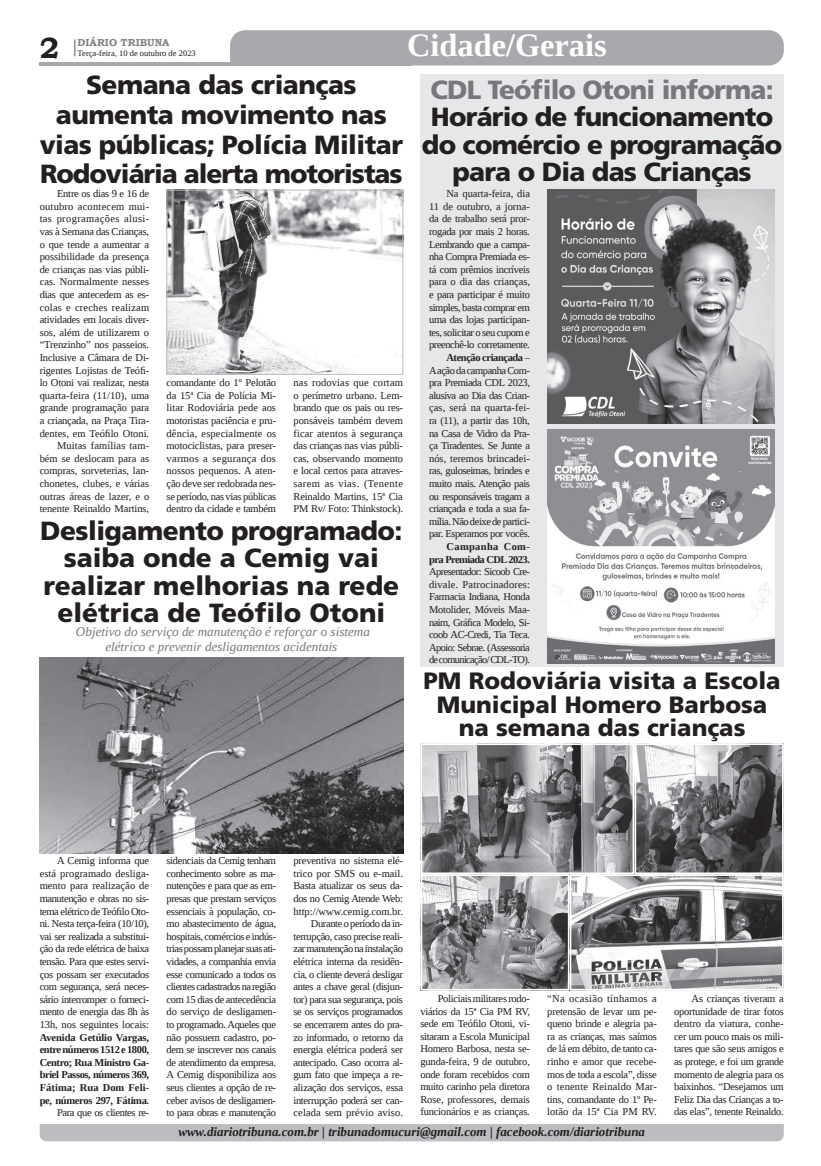
<style>
.page{position:relative;width:821px;height:1166px;background:#fff}
.page>*{position:absolute;margin:0;border:0;box-sizing:border-box;transform-origin:0 0}
.t1{font:700 32.38px "Liberation Serif";color:#fff}
.t2{font:700 29.31px "Bookman Old Style";color:#231f20}
.t3{font:900 26.25px/29.8px "Frutiger LT Std";letter-spacing:-.02em;color:#231f20;text-align:center}
.t4{font:900 26.25px/27.6px "Frutiger LT Std";color:#231f20;text-align:center}
.t5{font:900 26.25px "Frutiger LT Std";letter-spacing:-.03em;color:#76787b}
.t6{font:900 23.62px/23.2px "Frutiger LT Std";color:#231f20;text-align:center}
.t7{font:italic 13.12px/14.9px "Liberation Serif";color:#76787b;text-align:center}
.t8{font:italic 700 12.95px "Liberation Serif";color:#231f20}
.t9{font:10.5px/12.6px "Liberation Serif";letter-spacing:-.025em;color:#231f20;text-align:justify}
.t10{font:10.5px/12.6px "Liberation Serif";letter-spacing:-.005em;color:#231f20;text-align:right}
.t11{font:700 10.5px/12.6px "Liberation Serif";letter-spacing:-.03em;color:#231f20;text-align:justify}
.t12{font:700 10.5px/12.6px "Liberation Serif";letter-spacing:-.055em;color:#231f20;text-align:right}
.t13{font:700 10.06px "Bookman Old Style";color:#808285}
.t14{font:8.4px "Liberation Serif";color:#231f20}
.s1{font-weight:700}
</style>
<div class="page">
<svg style="left:74px;top:39px;width:2px;height:17px"></svg>
<hr style="left:40px;top:62px;width:372px;height:3px;background:#a8a9ad">
<div style="left:230px;top:30px;width:554px;height:35px;background:#a8a9ad"></div>
<div style="left:40px;top:1124px;width:744px;height:17px;background:#bcbdc0"></div>
<div style="left:420px;top:74px;width:364px;height:592px;background:#e6e7e9"></div>
<img style="left:547px;top:190px;width:227px;height:233px">
<img style="left:547px;top:430px;width:227px;height:233px">
<img style="left:169px;top:192px;width:232px;height:181px">
<div style="left:167px;top:190px;width:236px;height:185px;border:1px solid #bcbdc0"></div>
<img style="left:40px;top:657px;width:363px;height:196px">
<img style="left:420px;top:746px;width:361px;height:244px">
<div style="left:420px;top:743px;width:214px;height:131px;border:2px solid #fff"></div>
<div style="left:634px;top:743px;width:150px;height:131px;border:2px solid #fff"></div>
<div style="left:421px;top:874px;width:149px;height:116px;border:2px solid #fff"></div>
<div style="left:570px;top:874px;width:214px;height:116px;border:2px solid #fff"></div>
<h1 class="t1" style="left:407px;top:24px;width:201px">Cidade/Gerais</h1>
<h3 class="t5" style="left:430px;top:74px;width:345px">CDL Teófilo Otoni informa:</h3>
<h3 class="t3" style="left:422px;top:103px;width:362px;line-height:27.6px">Horário de funcionamento do comércio e programação para o Dia das Crianças</h3>
<p class="t9" style="left:429px;top:187px;width:102px;text-align:right">Na quarta-feira, dia<br>11 de outubro, a jorna&shy;da de trabalho será pror&shy;rogada por mais 2 horas.<br>Lembrando que a campa&shy;nha Compra Premiada es&shy;tá com prêmios incríveis para o dia das crianças, e para participar é muito simples, basta comprar em uma das lojas participan&shy;tes, solicitar o seu cupom e preenchê-lo corretamente.<br><span class="s1">Atenção criançada</span> –<br>A ação da campanha Com&shy;pra Premiada CDL 2023, alusiva ao Dia das Crian&shy;ças, será na quarta-fei&shy;ra (11), a partir das 10h, na Casa de Vidro da Pra&shy;ça Tiradentes. Se Junte a nós, teremos brincadei&shy;ras, guloseimas, brindes e muito mais. Atenção pais ou responsáveis tragam a criançada e toda a sua fa&shy;mília. Não deixe de partici&shy;par. Esperamos por vocês.</p>
<p class="t12" style="left:429px;top:540px;width:102px">Campanha Com-<br>pra Premiada CDL 2023.</p>
<p class="t9" style="left:429px;top:565px;width:102px">Apresentador: Sicoob Cre&shy;divale. Patrocinadores:<br>Farmacia Indiana, Honda Motolider, Móveis Maa&shy;naim, Gráfica Modelo, Si&shy;coob AC-Credi, Tia Teca.<br>Apoio: Sebrae. (Assessoria de comunicação/ CDL-TO).</p>
<p class="t13" style="left:78px;top:35px;width:93px">DIÁRIO TRIBUNA</p>
<h2 class="t2" style="left:40px;top:27px;width:21px">2</h2>
<p class="t14" style="left:78px;top:48px;width:120px">Terça-feira, 10 de outubro de 2023</p>
<h3 class="t3" style="left:40px;top:70px;width:365px">Semana das crianças aumenta movimento nas vias públicas; Polícia Militar<br>Rodoviária alerta motoristas</h3>
<p class="t10" style="left:40px;top:187px;width:111px">Entre os dias 9 e 16 de outubro acontecem mui&shy;tas programações alusi&shy;vas à Semana das Crianças, o que tende a aumentar a possibilidade da presença de crianças nas vias públi&shy;cas. Normalmente nesses dias que antecedem as es&shy;colas e creches realizam atividades em locais diver&shy;sos, além de utilizarem o “Trenzinho” nos passeios.<br>Inclusive a Câmara de Di&shy;rigentes Lojistas de Teófi&shy;lo Otoni vai realizar, nesta quarta-feira (11/10), uma grande programação para a criançada, na Praça Tira&shy;dentes, em Teófilo Otoni.<br>Muitas famílias tam&shy;bém se deslocam para as compras, sorveterias, lan&shy;chonetes, clubes, e várias outras áreas de lazer, e o tenente Reinaldo Martins,</p>
<p class="t9" style="left:167px;top:376px;width:111px">comandante do 1º Pelotão da 15ª Cia de Polícia Mi&shy;litar Rodoviária pede aos motoristas paciência e pru&shy;dência, especialmente os motociclistas, para preser&shy;varmos a segurança dos nossos pequenos. A aten&shy;ção deve ser redobrada nes&shy;se período, nas vias públicas dentro da cidade e também</p>
<p class="t9" style="left:294px;top:376px;width:111px">nas rodovias que cortam o perímetro urbano. Lem&shy;brando que os pais ou res&shy;ponsáveis também devem ficar atentos à segurança das crianças nas vias públi&shy;cas, observando momento e local certos para atraves&shy;sarem as vias. (Tenente Reinaldo Martins, 15ª Cia PM Rv/ Foto: Thinkstock).</p>
<h3 class="t4" style="left:40px;top:516px;width:364px">Desligamento programado: saiba onde a Cemig vai realizar melhorias na rede elétrica de Teófilo Otoni</h3>
<p class="t7" style="left:76px;top:624px;width:296px">Objetivo do serviço de manutenção é reforçar o sistema elétrico e prevenir desligamentos acidentais</p>
<h3 class="t6" style="left:423px;top:669px;width:359px">PM Rodoviária visita a Escola<br>Municipal Homero Barbosa na semana das crianças</h3>
<p class="t9" style="left:40px;top:854px;width:111px;text-indent:17px">A Cemig informa que está programado desliga&shy;mento para realização de manutenção e obras no sis&shy;tema elétrico de Teófilo Oto&shy;ni. Nesta terça-feira (10/10), vai ser realizada a substitui&shy;ção da rede elétrica de baixa tensão. Para que estes servi&shy;ços possam ser executados com segurança, será neces&shy;sário interromper o forneci&shy;mento de energia das 8h às 13h, nos seguintes locais:</p>
<p class="t11" style="left:40px;top:1030px;width:111px">Avenida Getúlio Vargas, entre números 1512 e 1800, Centro; Rua Ministro Ga&shy;briel Passos, números 369, Fátima; Rua Dom Feli&shy;pe, números 297, Fátima.</p>
<p class="t9" style="left:57px;top:1106px;width:94px">Para que os clientes re-</p>
<p class="t9" style="left:167px;top:854px;width:111px">sidenciais da Cemig tenham conhecimento sobre as ma&shy;nutenções e para que as em&shy;presas que prestam serviços essenciais à população, co&shy;mo abastecimento de água, hospitais, comércios e indús&shy;trias possam planejar suas ati&shy;vidades, a companhia envia esse comunicado a todos os clientes cadastrados na região com 15 dias de antecedência do serviço de desligamen&shy;to programado. Aqueles que não possuem cadastro, po&shy;dem se inscrever nos canais de atendimento da empresa.<br>A Cemig disponibiliza aos seus clientes a opção de re&shy;ceber avisos de desligamen&shy;to para obras e manutenção</p>
<p class="t9" style="left:294px;top:854px;width:111px;text-align:right">preventiva no sistema elé&shy;trico por SMS ou e-mail.<br>Basta atualizar os seus da&shy;dos no Cemig Atende Web: http://www.cemig.com.br.<br>Durante o período da in&shy;terrupção, caso precise reali&shy;zar manutenção na instalação elétrica interna da residên&shy;cia, o cliente deverá desligar antes a chave geral (disjun&shy;tor) para sua segurança, pois se os serviços programados se encerrarem antes do pra&shy;zo informado, o retorno da energia elétrica poderá ser antecipado. Caso ocorra al&shy;gum fato que impeça a re&shy;alização dos serviços, essa interrupção poderá ser can&shy;celada sem prévio aviso.</p>
<p class="t9" style="left:420px;top:992px;width:111px;text-indent:17px">Policiais militares rodo&shy;viários da 15ª Cia PM RV, sede em Teófilo Otoni, vi&shy;sitaram a Escola Municipal Homero Barbosa, nesta se&shy;gunda-feira, 9 de outubro, onde foram recebidos com muito carinho pela diretora Rose, professores, demais funcionários e as crianças.</p>
<p class="t9" style="left:547px;top:992px;width:111px">“Na ocasião tínhamos a pretensão de levar um pe&shy;queno brinde e alegria pa&shy;ra as crianças, mas saímos de lá em débito, de tanto ca&shy;rinho e amor que recebe&shy;mos de toda a escola”, disse o tenente Reinaldo Mar&shy;tins, comandante do 1º Pe&shy;lotão da 15ª Cia PM RV.</p>
<p class="t9" style="left:674px;top:992px;width:111px;text-indent:17px">As crianças tiveram a oportunidade de tirar fotos dentro da viatura, conhe&shy;cer um pouco mais os mili&shy;tares que são seus amigos e as protege, e foi um grande momento de alegria para os baixinhos. “Desejamos um Feliz Dia das Crianças a to&shy;das elas”, tenente Reinaldo.</p>
<p class="t8" style="left:178px;top:1123px;width:468px">www.diariotribuna.com.br | tribunadomucuri@gmail.com | facebook.com/diariotribuna</p>
</div>
